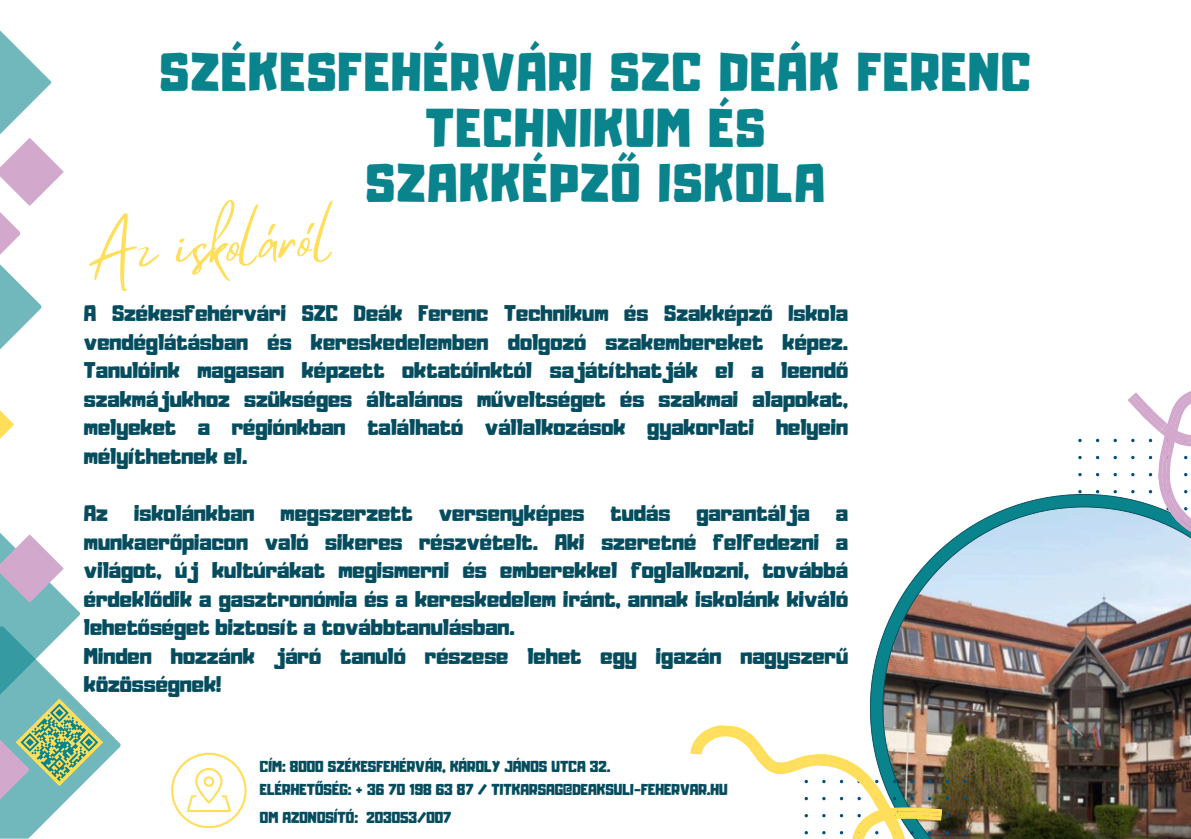
<style>
.page{position:relative;width:1191px;height:839px;background:#fff}
.page>*{position:absolute;margin:0;border:0;box-sizing:border-box;transform-origin:0 0}
.t1{font:53.8px "Mistrully";color:#ffde59}
.t2{font:48px/55.6px "Adumu";letter-spacing:.04em;color:#09848d;text-align:center}
.t3{font:20px/28.4px "Adumu";color:#054d5e;text-align:justify}
.t4{font:14px/23px "Adumu";color:#054d5e}
</style>
<div class="page">
<img style="left:870px;top:494px;width:321px;height:344px">
<svg style="left:0;top:30px;width:64px;height:409px"></svg>
<svg style="left:690px;top:722px;width:276px;height:116px"></svg>
<svg style="left:171px;top:752px;width:75px;height:75px"></svg>
<svg style="left:0;top:533px;width:121px;height:305px"></svg>
<svg style="left:1078px;top:391px;width:113px;height:147px"></svg>
<h2 class="t2" style="left:160px;top:49px;width:873px">SZÉKESFEHÉRVÁRI SZC DEÁK FERENC<br>TECHNIKUM ÉS<br>SZAKKÉPZŐ ISKOLA</h2>
<h1 class="t1" style="left:83px;top:208px;width:249px;rotate:-3deg">Az iskoláról</h1>
<p class="t3" style="left:84px;top:301px;width:766px">A Székesfehérvári SZC Deák Ferenc Technikum és Szakképző Iskola vendéglátásban és kereskedelemben dolgozó szakembereket képez.<br>Tanulóink magasan képzett oktatóinktól sajátíthatják el a leendő szakmájukhoz szükséges általános műveltséget és szakmai alapokat, melyeket a régiónkban található vállalkozások gyakorlati helyein mélyíthetnek el.</p>
<p class="t3" style="left:84px;top:500px;width:26px">Az</p>
<p class="t3" style="left:134px;top:500px;width:122px">iskolánkban</p>
<p class="t3" style="left:281px;top:500px;width:134px">megszerzett</p>
<p class="t3" style="left:439px;top:500px;width:147px">versenyképes</p>
<p class="t3" style="left:611px;top:500px;width:61px">tudás</p>
<p class="t3" style="left:696px;top:500px;width:115px">garantálja</p>
<p class="t3" style="left:84px;top:500px;width:766px;text-align:left;text-indent:752px">a munkaerőpiacon való sikeres részvételt. Aki szeretné felfedezni a világot, új kultúrákat megismerni és emberekkel foglalkozni, továbbá érdeklődik a gasztronómia és a kereskedelem iránt, annak iskolánk kiváló lehetőséget biztosít a továbbtanulásban.<br>Minden hozzánk járó tanuló részese lehet egy igazán nagyszerű közösségnek!</p>
<p class="t4" style="left:260px;top:755px;width:469px">CÍM: 8000 SZÉKESFEHÉRVÁR, KÁROLY JÁNOS UTCA 32.<br>ELÉRHETŐSÉG: + 36 70 198 63 87 / TITKARSAG@DEAKSULI-FEHERVAR.HU</p>
<p class="t4" style="left:260px;top:807px;width:193px">OM AZONOSÍTÓ: 203053/007</p>
</div>
